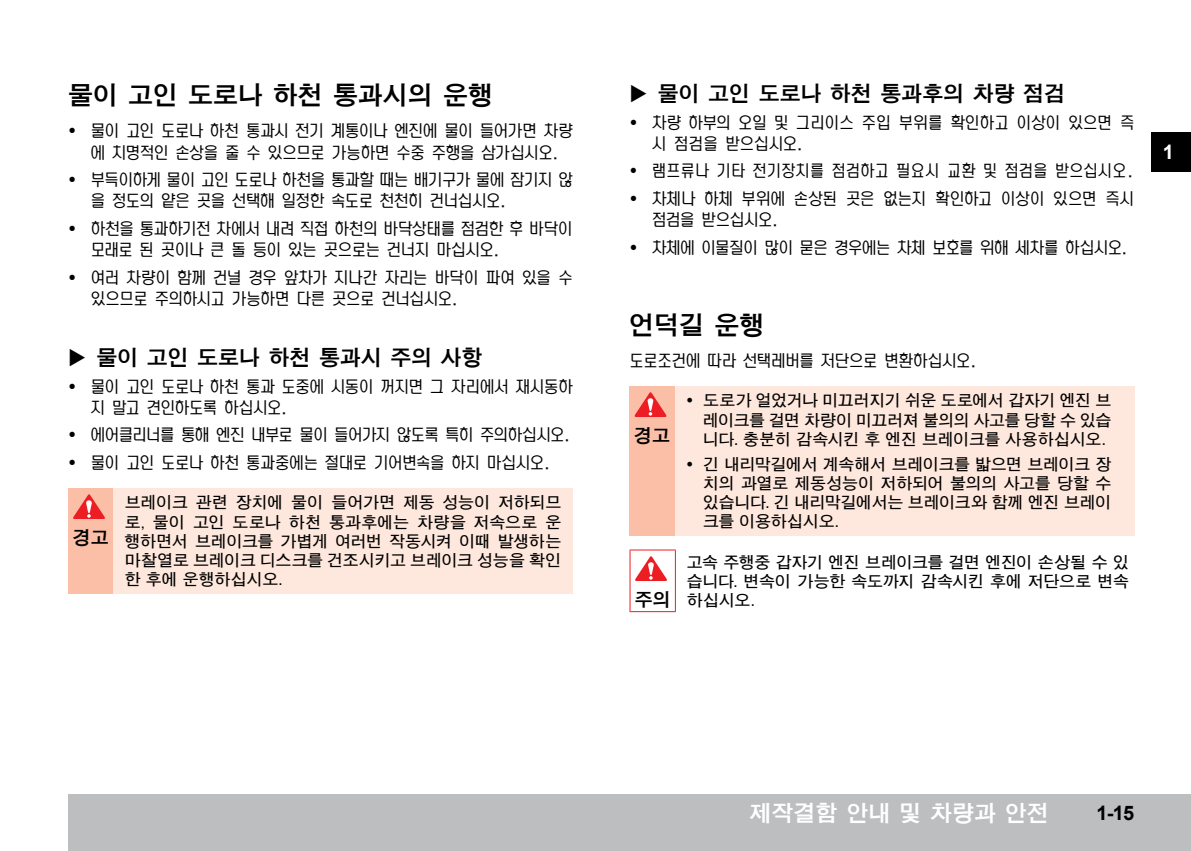
<style>
.page{position:relative;width:1191px;height:851px;background:#fff}
.page>*{position:absolute;margin:0;border:0;box-sizing:border-box;transform-origin:0 0}
.t1{font:25px "H2 gtt B";color:#000}
.t2{font:22px "H2 gtt B";color:#fff}
.t3{font:21px "H2 gtt B";color:#000}
.t4{font:700 20px "Arial";color:#000}
.t5{font:700 20px "Arial";color:#fff}
.t6{font:18px/21.6px "S Head R";letter-spacing:-.015em;color:#000}
.t7{font:18px/27.2px "S Head R";letter-spacing:.02em;color:#000}
.t8{font:18px/21.6px "S Head R";letter-spacing:.01em;color:#000}
.t9{font:18px "H2 gtt B";color:#000}
.t10{font:16px/19.2px "H2 gtr B";letter-spacing:-.03em;color:#000;text-align:justify}
</style>
<div class="page">
<div style="left:68px;top:794px;width:1123px;height:56px;background:#bcbec0"></div>
<div style="left:1151px;top:132px;width:40px;height:39px;background:#000"></div>
<div style="left:68px;top:488px;width:45px;height:105px;background:#fbbea7"></div>
<div style="left:113px;top:488px;width:460px;height:105px;background:#fee7dc"></div>
<svg style="left:73px;top:494px;width:32px;height:24px"></svg>
<div style="left:629px;top:386px;width:46px;height:149px;background:#fbbea7"></div>
<div style="left:675px;top:386px;width:459px;height:149px;background:#fee7dc"></div>
<svg style="left:635px;top:392px;width:31px;height:24px"></svg>
<hr style="left:629px;top:549px;width:47px;height:1px;background:#ed1d24">
<hr style="left:629px;top:550px;width:1px;height:61px;background:#ed1d24">
<hr style="left:675px;top:550px;width:1px;height:61px;background:#ed1d24">
<hr style="left:629px;top:611px;width:47px;height:1px;background:#ed1d24">
<svg style="left:635px;top:556px;width:31px;height:24px"></svg>
<h1 class="t1" style="left:68px;top:82px;width:426px">물이 고인 도로나 하천 통과시의 운행</h1>
<p class="t6" style="left:91px;top:119px;width:483px">물이 고인 도로나 하천 통과시 전기 계통이나 엔진에 물이 들어가면 차량 에 치명적인 손상을 줄 수 있으므로 가능하면 수중 주행을 삼가십시오.</p>
<p class="t6" style="left:91px;top:168px;width:483px">부득이하게 물이 고인 도로나 하천을 통과할 때는 배기구가 물에 잠기지 않 을 정도의 얕은 곳을 선택해 일정한 속도로 천천히 건너십시오.</p>
<p class="t6" style="left:91px;top:217px;width:483px">하천을 통과하기전 차에서 내려 직접 하천의 바닥상태를 점검한 후 바닥이 모래로 된 곳이나 큰 돌 등이 있는 곳으로는 건너지 마십시오.</p>
<p class="t6" style="left:91px;top:266px;width:483px">여러 차량이 함께 건널 경우 앞차가 지나간 자리는 바닥이 파여 있을 수 있으므로 주의하시고 가능하면 다른 곳으로 건너십시오.</p>
<p class="t3" style="left:68px;top:347px;width:416px">◆ 물이 고인 도로나 하천 통과시 주의 사항</p>
<p class="t6" style="left:91px;top:375px;width:483px">물이 고인 도로나 하천 통과 도중에 시동이 꺼지면 그 자리에서 재시동하 지 말고 견인하도록 하십시오.</p>
<p class="t6" style="left:91px;top:421px;width:481px;line-height:27.2px">에어클리너를 통해 엔진 내부로 물이 들어가지 않도록 특히 주의하십시오. 물이 고인 도로나 하천 통과중에는 절대로 기어변속을 하지 마십시오.</p>
<p class="t9" style="left:73px;top:528px;width:37px">경고</p>
<p class="t10" style="left:125px;top:493px;width:438px">브레이크 관련 장치에 물이 들어가면 제동 성능이 저하되므 로, 물이 고인 도로나 하천 통과후에는 차량을 저속으로 운 행하면서 브레이크를 가볍게 여러번 작동시켜 이때 발생하는 마찰열로 브레이크 디스크를 건조시키고 브레이크 성능을 확인 한 후에 운행하십시오.</p>
<p class="t3" style="left:629px;top:83px;width:437px">◆ 물이 고인 도로나 하천 통과후의 차량 점검</p>
<p class="t8" style="left:652px;top:111px;width:484px">차량 하부의 오일 및 그리이스 주입 부위를 확인하고 이상이 있으면 즉 시 점검을 받으십시오.</p>
<p class="t7" style="left:652px;top:157px;width:483px">램프류나 기타 전기장치를 점검하고 필요시 교환 및 점검을 받으십시오. 차체나 하체 부위에 손상된 곳은 없는지 확인하고 이상이 있으면 즉시</p>
<p class="t6" style="left:652px;top:206px;width:477px;line-height:27.2px">점검을 받으십시오.<br>차체에 이물질이 많이 묻은 경우에는 차체 보호를 위해 세차를 하십시오.</p>
<h1 class="t1" style="left:629px;top:312px;width:136px">언덕길 운행</h1>
<p class="t6" style="left:629px;top:349px;width:349px">도로조건에 따라 선택레버를 저단으로 변환하십시오.</p>
<p class="t9" style="left:634px;top:426px;width:37px">경고</p>
<p class="t9" style="left:634px;top:590px;width:37px">주의</p>
<p class="t10" style="left:703px;top:391px;width:410px">도로가 얼었거나 미끄러지기 쉬운 도로에서 갑자기 엔진 브 레이크를 걸면 차량이 미끄러져 불의의 사고를 당할 수 있습 니다. 충분히 감속시킨 후 엔진 브레이크를 사용하십시오.</p>
<p class="t10" style="left:703px;top:454px;width:410px">긴 내리막길에서 계속해서 브레이크를 밟으면 브레이크 장 치의 과열로 제동성능이 저하되어 불의의 사고를 당할 수 있습니다. 긴 내리막길에서는 브레이크와 함께 엔진 브레이 크를 이용하십시오.</p>
<p class="t10" style="left:686px;top:552px;width:444px">고속 주행중 갑자기 엔진 브레이크를 걸면 엔진이 손상될 수 있 습니다. 변속이 가능한 속도까지 감속시킨 후에 저단으로 변속 하십시오.</p>
<p class="t5" style="left:1162px;top:139px;width:13px">1</p>
<p class="t2" style="left:750px;top:802px;width:301px">제작결함 안내 및 차량과 안전</p>
<p class="t4" style="left:1096px;top:799px;width:39px">1-15</p>
</div>
